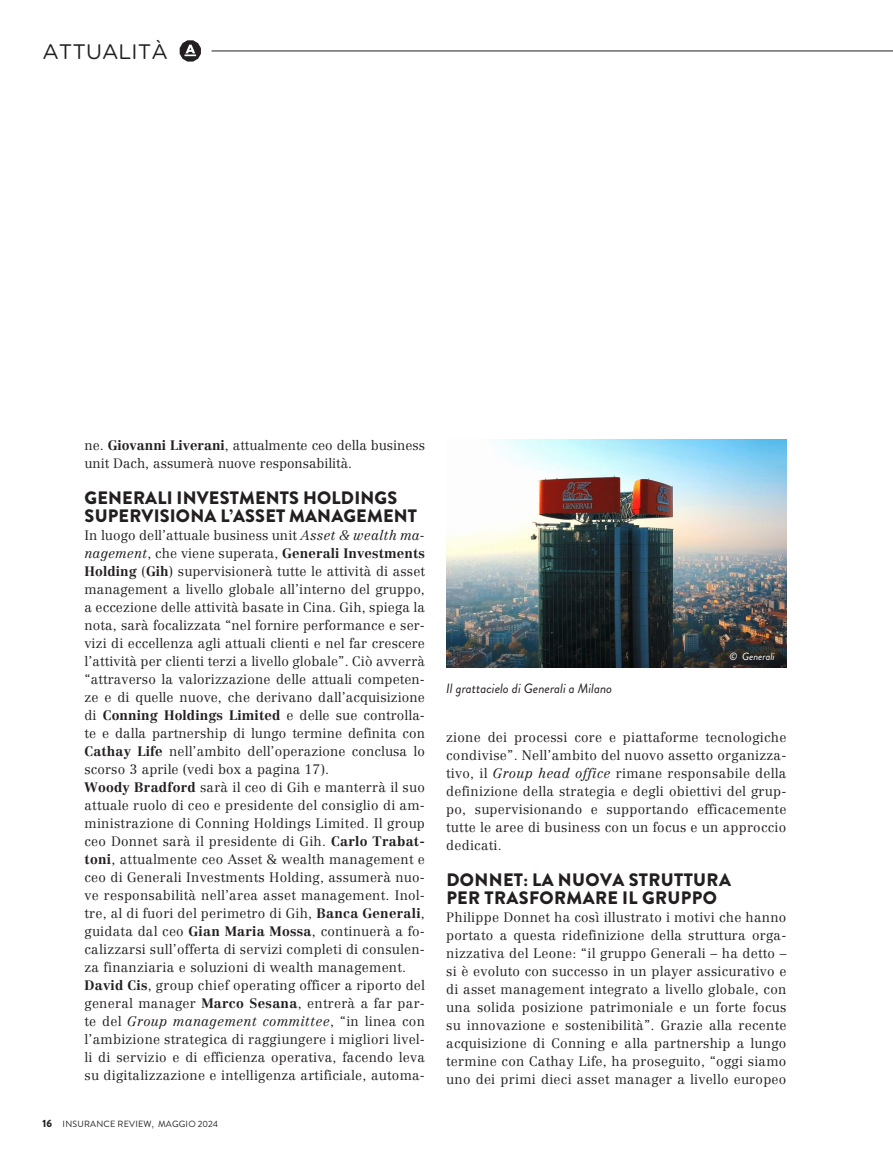
<style>
.page{position:relative;width:893px;height:1170px;background:#fff}
.page>*{position:absolute;margin:0;border:0;box-sizing:border-box;transform-origin:0 0}
.t1{font:21px "Gotham Rounded";color:#231f20}
.t2{font:900 18px/18px "Brandon Grotesque";letter-spacing:.01em;color:#231f20}
.t3{font:300 13.5px/18px "Centennial LT Std";letter-spacing:.02em;color:#231f20;text-align:justify}
.t4{font:300 13.5px/18px "Centennial LT Std";color:#231f20}
.t5{font:italic 13.5px "Brandon Grotesque";color:#231f20}
.t6{font:italic 10.5px "Brandon Grotesque";color:#fff}
.t7{font:9px "Brandon Grotesque";letter-spacing:.02em;color:#231f20}
.s1{font-weight:700}
.s2{font-style:italic}
.s3{font-weight:900;font-size:10.5px}
</style>
<div class="page">
<svg style="left:180px;top:40px;width:21px;height:22px"></svg>
<hr style="left:212px;top:51px;width:681px;height:1px;background:#231f20">
<img style="left:446px;top:439px;width:340px;height:228px">
<p class="t1" style="left:43px;top:37px;width:127px">ATTUALITÀ</p>
<p class="t4" style="left:85px;top:436px;width:342px">ne. <span class="s1">Giovanni Liverani</span>, attualmente ceo della business unit Dach, assumerà nuove responsabilità.</p>
<p class="t2" style="left:85px;top:488px;width:334px">GENERALI INVESTMENTS HOLDINGS<br>SUPERVISIONA L’ASSET MANAGEMENT</p>
<p class="t3" style="left:85px;top:526px;width:342px">In luogo dell’attuale business unit <span class="s2">Asset &amp; wealth ma&shy;nagement</span>, che viene superata, <span class="s1">Generali Investments Holding</span> (<span class="s1">Gih</span>) supervisionerà tutte le attività di asset management a livello globale all’interno del gruppo, a eccezione delle attività basate in Cina. Gih, spiega la nota, sarà focalizzata “nel fornire performance e ser&shy;vizi di eccellenza agli attuali clienti e nel far crescere l’attività per clienti terzi a livello globale”. Ciò avverrà “attraverso la valorizzazione delle attuali competen&shy;ze e di quelle nuove, che derivano dall’acquisizione di <span class="s1">Conning Holdings Limited</span> e delle sue controlla&shy;te e dalla partnership di lungo termine definita con <span class="s1">Cathay Life</span> nell’ambito dell’operazione conclusa lo scorso 3 aprile (vedi box a pagina 17).</p>
<p class="t3" style="left:85px;top:778px;width:342px"><span class="s1">Woody Bradford</span> sarà il ceo di Gih e manterrà il suo attuale ruolo di ceo e presidente del consiglio di am&shy;ministrazione di Conning Holdings Limited. Il group ceo Donnet sarà il presidente di Gih. <span class="s1">Carlo Trabat&shy;toni</span>, attualmente ceo Asset &amp; wealth management e ceo di Generali Investments Holding, assumerà nuo&shy;ve responsabilità nell’area asset management. Inol&shy;tre, al di fuori del perimetro di Gih, <span class="s1">Banca Generali</span>, guidata dal ceo <span class="s1">Gian Maria Mossa</span>, continuerà a fo&shy;calizzarsi sull’offerta di servizi completi di consulen&shy;za finanziaria e soluzioni di wealth management.</p>
<p class="t3" style="left:85px;top:976px;width:342px"><span class="s1">David Cis</span>, group chief operating officer a riporto del general manager <span class="s1">Marco Sesana</span>, entrerà a far par&shy;te del <span class="s2">Group management committee</span>, “in linea con l’ambizione strategica di raggiungere i migliori livel&shy;li di servizio e di efficienza operativa, facendo leva su digitalizzazione e intelligenza artificiale, automa-</p>
<p class="t7" style="left:43px;top:1117px;width:177px"><span class="s3">16</span> INSURANCE REVIEW, MAGGIO 2024</p>
<p class="t5" style="left:446px;top:679px;width:168px">Il grattacielo di Generali a Milano</p>
<p class="t6" style="left:729px;top:649px;width:47px">© Generali</p>
<p class="t3" style="left:446px;top:727px;width:342px">zione dei processi core e piattaforme tecnologiche condivise”. Nell’ambito del nuovo assetto organizza&shy;tivo, il <span class="s2">Group head office</span> rimane responsabile della definizione della strategia e degli obiettivi del grup&shy;po, supervisionando e supportando efficacemente tutte le aree di business con un focus e un approccio dedicati.</p>
<p class="t2" style="left:446px;top:870px;width:286px">DONNET: LA NUOVA STRUTTURA<br>PER TRASFORMARE IL GRUPPO</p>
<p class="t3" style="left:446px;top:907px;width:342px">Philippe Donnet ha così illustrato i motivi che hanno portato a questa ridefinizione della struttura orga&shy;nizzativa del Leone: “il gruppo Generali – ha detto – si è evoluto con successo in un player assicurativo e di asset management integrato a livello globale, con una solida posizione patrimoniale e un forte focus su innovazione e sostenibilità”. Grazie alla recente acquisizione di Conning e alla partnership a lungo termine con Cathay Life, ha proseguito, “oggi siamo uno dei primi dieci asset manager a livello europeo</p>
</div>
